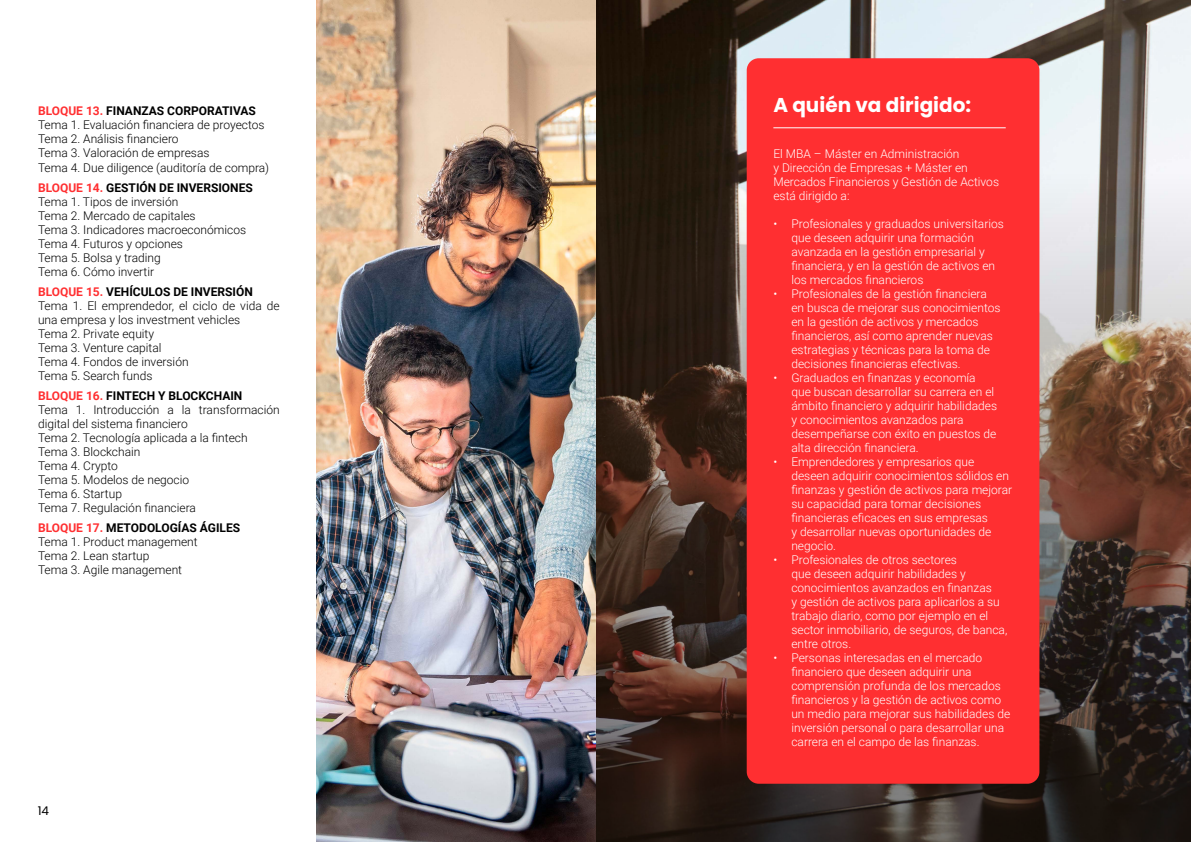
<style>
.page{position:relative;width:1191px;height:842px;background:#fff}
.page>*{position:absolute;margin:0;border:0;box-sizing:border-box;transform-origin:0 0}
.t1{font:700 20px "Poppins";color:#fff}
.t2{font:300 12px/14px "Roboto";color:#fff}
.t3{font:300 12px/14px "Roboto";color:#000}
.t4{font:12px "Poppins";color:#000}
.s1{font-weight:700;color:#ff2f31}
.s2{font-weight:700}
</style>
<div class="page">
<img style="left:316px;top:0;width:279px;height:842px">
<svg style="left:595px;top:0;width:595px;height:842px;background:#5b4e46"></svg>
<div style="left:746px;top:58px;width:293px;height:726px;background:#ff2f31;border-radius:12px"></div>
<hr style="left:773px;top:127px;width:232px;height:1px;background:#fff">
<p class="t3" style="left:38px;top:103px;width:233px"><span class="s1">BLOQUE 13.</span> <span class="s2">FINANZAS CORPORATIVAS </span>Tema 1. Evaluación financiera de proyectos Tema 2. Análisis financiero<br>Tema 3. Valoración de empresas<br>Tema 4. Due diligence (auditoría de compra)</p>
<p class="t3" style="left:38px;top:180px;width:216px"><span class="s1">BLOQUE 14.</span> <span class="s2">GESTIÓN DE INVERSIONES<br></span>Tema 1. Tipos de inversión<br>Tema 2. Mercado de capitales<br>Tema 3. Indicadores macroeconómicos<br>Tema 4. Futuros y opciones<br>Tema 5. Bolsa y trading<br>Tema 6. Cómo invertir</p>
<p class="t3" style="left:38px;top:284px;width:243px"><span class="s1">BLOQUE 15.</span> <span class="s2">VEHÍCULOS DE INVERSIÓN<br></span>Tema 1. El emprendedor, el ciclo de vida de una empresa y los investment vehicles<br>Tema 2. Private equity<br>Tema 3. Venture capital<br>Tema 4. Fondos de inversión<br>Tema 5. Search funds</p>
<p class="t3" style="left:38px;top:388px;width:243px"><span class="s1">BLOQUE 16.</span> <span class="s2">FINTECH Y BLOCKCHAIN<br></span>Tema 1. Introducción a la transformación digital del sistema financiero<br>Tema 2. Tecnología aplicada a la fintech<br>Tema 3. Blockchain<br>Tema 4. Crypto<br>Tema 5. Modelos de negocio<br>Tema 6. Startup<br>Tema 7. Regulación financiera</p>
<p class="t3" style="left:38px;top:520px;width:204px"><span class="s1">BLOQUE 17.</span> <span class="s2">METODOLOGÍAS ÁGILES<br></span>Tema 1. Product management<br>Tema 2. Lean startup<br>Tema 3. Agile management</p>
<p class="t4" style="left:38px;top:803px;width:13px">14</p>
<h1 class="t1" style="left:773px;top:93px;width:199px">A quién va dirigido:</h1>
<p class="t2" style="left:773px;top:146px;width:227px">El MBA – Máster en Administración<br>y Dirección de Empresas + Máster en<br>Mercados Financieros y Gestión de Activos está dirigido a:</p>
<p class="t2" style="left:791px;top:216px;width:214px;text-indent:-18px">• Profesionales y graduados universitarios que deseen adquirir una formación avanzada en la gestión empresarial y financiera, y en la gestión de activos en los mercados financieros</p>
<p class="t2" style="left:791px;top:286px;width:211px;text-indent:-18px">• Profesionales de la gestión financiera en busca de mejorar sus conocimientos en la gestión de activos y mercados financieros, así como aprender nuevas estrategias y técnicas para la toma de decisiones financieras efectivas.</p>
<p class="t2" style="left:791px;top:370px;width:207px;text-indent:-18px">• Graduados en finanzas y economía que buscan desarrollar su carrera en el ámbito financiero y adquirir habilidades y conocimientos avanzados para desempeñarse con éxito en puestos de alta dirección financiera.</p>
<p class="t2" style="left:791px;top:454px;width:222px;text-indent:-18px">• Emprendedores y empresarios que deseen adquirir conocimientos sólidos en finanzas y gestión de activos para mejorar su capacidad para tomar decisiones financieras eficaces en sus empresas<br>y desarrollar nuevas oportunidades de negocio.</p>
<p class="t2" style="left:791px;top:552px;width:217px;text-indent:-18px">• Profesionales de otros sectores<br>que deseen adquirir habilidades y conocimientos avanzados en finanzas<br>y gestión de activos para aplicarlos a su trabajo diario, como por ejemplo en el sector inmobiliario, de seguros, de banca, entre otros.</p>
<p class="t2" style="left:791px;top:650px;width:220px;text-indent:-18px">• Personas interesadas en el mercado financiero que deseen adquirir una comprensión profunda de los mercados financieros y la gestión de activos como un medio para mejorar sus habilidades de inversión personal o para desarrollar una carrera en el campo de las finanzas.</p>
</div>
